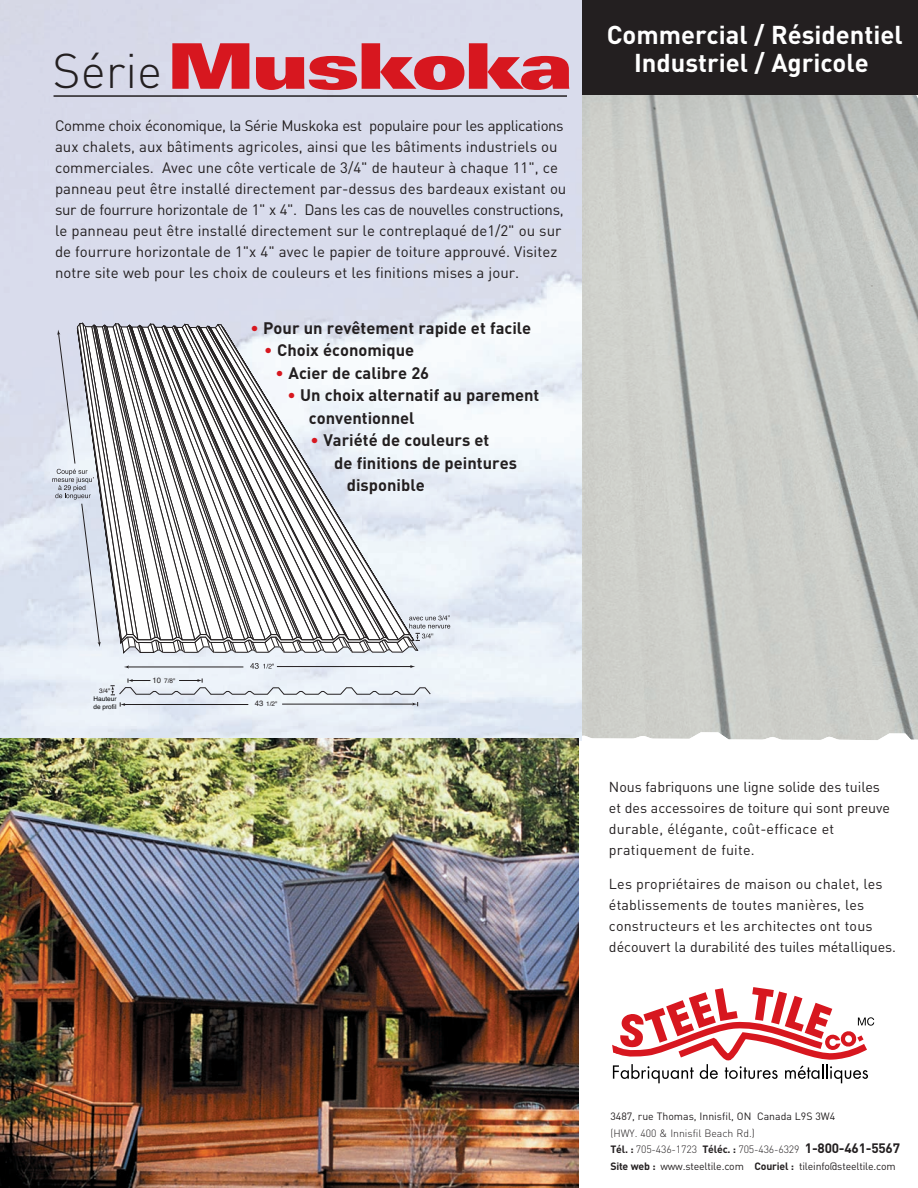
<style>
.page{position:relative;width:918px;height:1188px;background:#fff}
.page>*{position:absolute;margin:0;border:0;box-sizing:border-box;transform-origin:0 0}
.t1{font:900 expanded 63px "Univers";letter-spacing:-.05em;color:#d7171f}
.t2{font:300 48px "DIN";color:#231f20}
.t3{font:700 25.5px/28.5px "DIN";color:#fff;text-align:center}
.t4{font:700 16.5px/22.5px "DIN";color:#231f20}
.t5{font:15px/21px "DIN";color:#231f20}
.t6{font:14.25px/21px "DIN";letter-spacing:.01em;color:#231f20}
.t7{font:300 10.5px/16.5px "DIN";color:#231f20}
.t8{font:10.5px "DIN";color:#231f20}
.t9{font:6.45px "Helvetica";color:#231f20}
.t10{font:6.45px/7.8px "Helvetica";color:#000}
.s1{font-weight:300;color:#d7171f}
.s2{font-size:7.8px}
.s3{font-weight:700}
.s4{font-weight:700;font-size:13.5px}
.s5{font-weight:400}
</style>
<div class="page">
<img style="left:581px;top:94px;width:337px;height:646px">
<div style="left:581px;top:0;width:337px;height:94px;background:#231f20"></div>
<img style="left:0;top:0;width:581px;height:740px">
<hr style="left:54px;top:95px;width:513px;height:2px;background:#231f20">
<hr style="left:124px;top:704px;width:124px;height:1px;background:#231f20">
<svg style="left:120px;top:702px;width:5px;height:5px"></svg>
<hr style="left:282px;top:704px;width:132px;height:1px;background:#231f20">
<svg style="left:412px;top:702px;width:6px;height:4px"></svg>
<svg style="left:110px;top:678px;width:322px;height:18px;background:#dce2e8"></svg>
<hr style="left:128px;top:667px;width:115px;height:1px;background:#231f20">
<svg style="left:124px;top:665px;width:5px;height:4px"></svg>
<hr style="left:277px;top:666px;width:134px;height:1px;background:#231f20">
<svg style="left:410px;top:665px;width:5px;height:3px"></svg>
<svg style="left:250px;top:663px;width:24px;height:6px"></svg>
<svg style="left:52px;top:322px;width:398px;height:332px"></svg>
<svg style="left:612px;top:987px;width:262px;height:96px"></svg>
<img style="left:0;top:738px;width:578px;height:450px">
<h1 class="t1" style="left:167px;top:43px;width:407px">Muskoka</h1>
<p class="t5" style="left:55px;top:117px;width:513px">Comme choix économique, la Série Muskoka est populaire pour les applications aux chalets, aux bâtiments agricoles, ainsi que les bâtiments industriels ou commerciales. Avec une côte verticale de 3/4" de hauteur à chaque 11", ce panneau peut être installé directement par-dessus des bardeaux existant ou sur de fourrure horizontale de 1" x 4". Dans les cas de nouvelles constructions, le panneau peut être installé directement sur le contreplaqué de1/2" ou sur de fourrure horizontale de 1"x 4" avec le papier de toiture approuvé. Visitez notre site web pour les choix de couleurs et les finitions mises a jour.</p>
<h2 class="t2" style="left:53px;top:54px;width:111px">Série</h2>
<p class="t4" style="left:250px;top:318px;width:283px"><span class="s1">•</span> Pour un revêtement rapide et facile</p>
<p class="t4" style="left:264px;top:341px;width:152px"><span class="s1">•</span> Choix économique</p>
<p class="t4" style="left:275px;top:363px;width:155px"><span class="s1">•</span> Acier de calibre 26</p>
<p class="t4" style="left:309px;top:386px;width:232px;text-indent:-22px"><span class="s1">•</span> Un choix alternatif au parement conventionnel</p>
<p class="t4" style="left:310px;top:431px;width:181px"><span class="s1">•</span> Variété de couleurs et</p>
<p class="t4" style="left:334px;top:453px;width:184px">de finitions de peintures</p>
<p class="t4" style="left:347px;top:476px;width:79px">disponible</p>
<h3 class="t3" style="left:607px;top:23px;width:297px">Commercial / Résidentiel<br>Industriel / Agricole</h3>
<p class="t9" style="left:99px;top:688px;width:13px">3/4"</p>
<p class="t10" style="left:94px;top:696px;width:24px">Hauteur de profil</p>
<p class="t9" style="left:153px;top:678px;width:24px"><span class="s2">10</span> 7/8"</p>
<p class="t9" style="left:255px;top:701px;width:24px"><span class="s2">43</span> 1/2"</p>
<p class="t6" style="left:609px;top:778px;width:283px">Nous fabriquons une ligne solide des tuiles et des accessoires de toiture qui sont preuve durable, élégante, coût-efficace et pratiquement de fuite.</p>
<p class="t6" style="left:609px;top:875px;width:289px">Les propriétaires de maison ou chalet, les établissements de toutes manières, les constructeurs et les architectes ont tous découvert la durabilité des tuiles métalliques.</p>
<p class="t8" style="left:610px;top:1113px;width:226px">3487, rue Thomas, Innisfil, ON Canada L9S 3W4</p>
<p class="t7" style="left:610px;top:1126px;width:291px">(HWY. 400 &amp; Innisfil Beach Rd.)<br><span class="s3">Tél. :</span> 705-436-1723 <span class="s3">Téléc. :</span> 705-436-6329 <span class="s4">1-800-461-5567<br></span><span class="s3">Site web :</span> <span class="s5">www.steeltile.com</span> <span class="s3">Couriel :</span> <span class="s5">tileinfo@steeltile.com</span></p>
</div>
